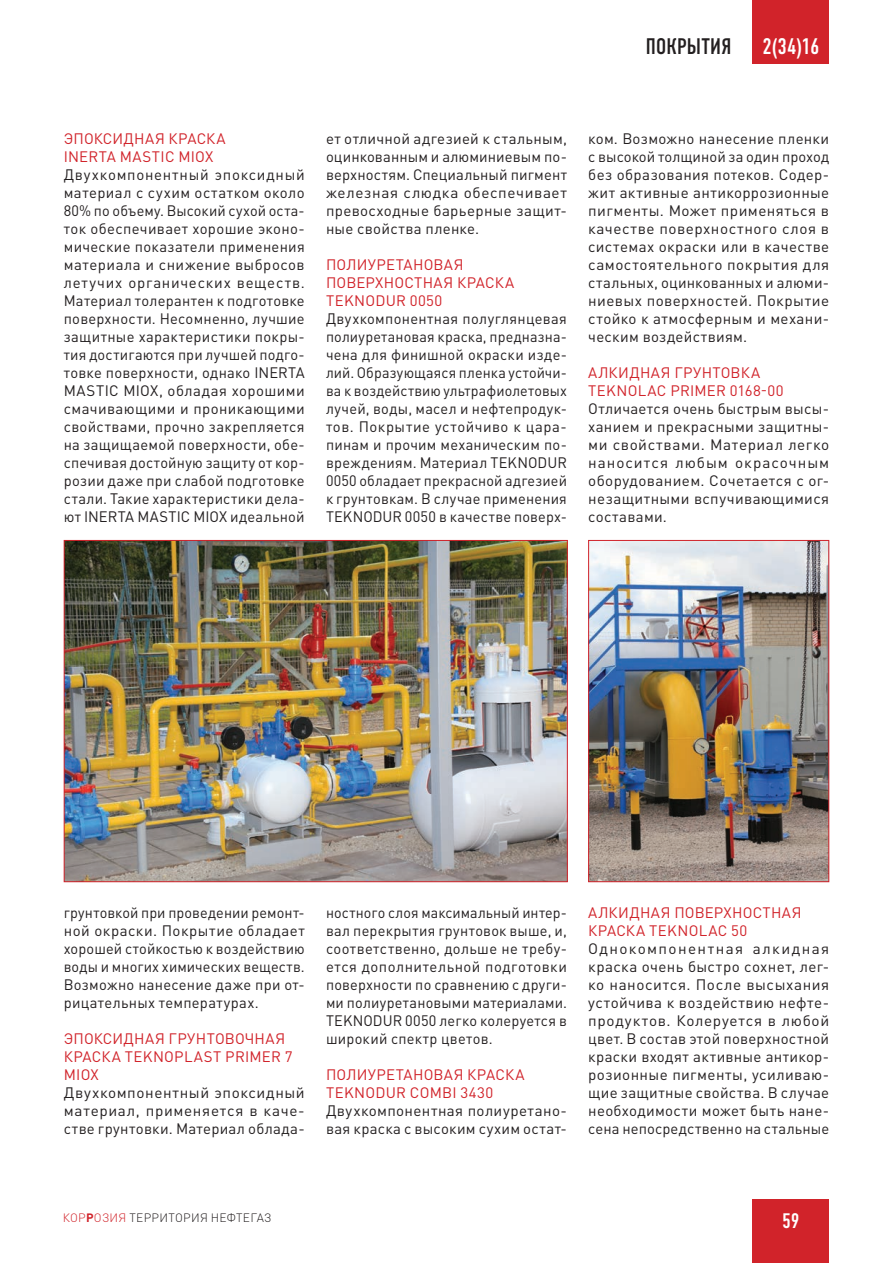
<style>
.page{position:relative;width:893px;height:1263px;background:#fff}
.page>*{position:absolute;margin:0;border:0;box-sizing:border-box;transform-origin:0 0}
.t1{font:22.5px "DIN Condensed C";letter-spacing:.015em;color:#231f20}
.t2{font:22.5px "DIN Condensed C";color:#fff}
.t3{font:21px "DIN Condensed C";color:#fff}
.t4{font:15px/18px "DIN Pro";letter-spacing:.02em;color:#231f20;text-align:justify}
.t5{font:15px/18px "DIN Pro";letter-spacing:.015em;color:#d1232a}
.t6{font:15px/18px "DIN Pro";letter-spacing:.02em;color:#231f20;text-align:justify;scale:.95 1}
.t7{font:15px/18px "DIN Pro";letter-spacing:.02em;color:#231f20;text-align:justify;scale:.96 1}
.t8{font:300 12px "DIN Pro";letter-spacing:.02em;color:#231f20}
.s1{color:#d1232a}
.s2{font-weight:700;color:#d1232a}
</style>
<div class="page">
<div style="left:753px;top:1199px;width:76px;height:64px;background:#d1232a"></div>
<div style="left:753px;top:0;width:76px;height:64px;background:#d1232a"></div>
<img style="left:66px;top:542px;width:500px;height:338px">
<img style="left:590px;top:542px;width:237px;height:338px">
<div style="left:588px;top:540px;width:241px;height:342px;border:1px solid #d1232a"></div>
<h1 class="t1" style="left:646px;top:34px;width:87px">ПОКРЫТИЯ</h1>
<h1 class="t2" style="left:762px;top:34px;width:58px">2(34)16</h1>
<p class="t5" style="left:64px;top:129px;width:164px">ЭПОКСИДНАЯ КРАСКА<br>INERTA MASTIC MIOX</p>
<p class="t4" style="left:64px;top:165px;width:242px">Двухкомпонентный эпоксидный материал с сухим остатком около 80% по объему. Высокий сухой оста&shy;ток обеспечивает хорошие эконо&shy;мические показатели применения материала и снижение выбросов летучих органических веществ.<br>Материал толерантен к подготовке поверхности. Несомненно, лучшие защитные характеристики покры&shy;тия достигаются при лучшей подго&shy;товке поверхности, однако INERTA MASTIC MIOX, обладая хорошими смачивающими и проникающими свойствами, прочно закрепляется на защищаемой поверхности, обе&shy;спечивая достойную защиту от кор&shy;розии даже при слабой подготовке стали. Такие характеристики дела&shy;ют INERTA MASTIC MIOX идеальной</p>
<p class="t4" style="left:326px;top:129px;width:242px">ет отличной адгезией к стальным, оцинкованным и алюминиевым по&shy;верхностям. Специальный пигмент железная слюдка обеспечивает превосходные барьерные защит&shy;ные свойства пленке.</p>
<p class="t5" style="left:326px;top:255px;width:190px">ПОЛИУРЕТАНОВАЯ<br>ПОВЕРХНОСТНАЯ КРАСКА<br>TEKNODUR 0050</p>
<p class="t4" style="left:326px;top:309px;width:242px">Двухкомпонентная полуглянцевая полиуретановая краска, предназна&shy;чена для финишной окраски изде&shy;лий. Образующаяся пленка устойчи&shy;ва к воздействию ультрафиолетовых лучей, воды, масел и нефтепродук&shy;тов. Покрытие устойчиво к цара&shy;пинам и прочим механическим по&shy;вреждениям. Материал TEKNODUR 0050 обладает прекрасной адгезией к грунтовкам. В случае применения TEKNODUR 0050 в качестве поверх-</p>
<p class="t4" style="left:588px;top:129px;width:242px">ком. Возможно нанесение пленки с высокой толщиной за один проход без образования потеков. Содер&shy;жит активные антикоррозионные пигменты. Может применяться в качестве поверхностного слоя в системах окраски или в качестве самостоятельного покрытия для стальных, оцинкованных и алюми&shy;ниевых поверхностей. Покрытие стойко к атмосферным и механи&shy;ческим воздействиям.</p>
<p class="t5" style="left:588px;top:363px;width:197px">АЛКИДНАЯ ГРУНТОВКА<br>TEKNOLAC PRIMER 0168-00</p>
<p class="t4" style="left:588px;top:399px;width:242px">Отличается очень быстрым высы&shy;ханием и прекрасными защитны&shy;ми свойствами. Материал легко наносится любым окрасочным оборудованием. Сочетается с ог&shy;незащитными вспучивающимися составами.</p>
<p class="t7" style="left:64px;top:903px;width:253px">грунтовкой при проведении ремонт&shy;ной окраски. Покрытие обладает хорошей стойкостью к воздействию воды и многих химических веществ.<br>Возможно нанесение даже при от&shy;рицательных температурах.</p>
<p class="t5" style="left:64px;top:1029px;width:230px">ЭПОКСИДНАЯ ГРУНТОВОЧНАЯ<br>КРАСКА TEKNOPLAST PRIMER 7<br>MIOX</p>
<p class="t4" style="left:64px;top:1083px;width:242px">Двухкомпонентный эпоксидный материал, применяется в каче&shy;стве грунтовки. Материал облада-</p>
<p class="t6" style="left:326px;top:903px;width:255px">ностного слоя максимальный интер&shy;вал перекрытия грунтовок выше, и, соответственно, дольше не требу&shy;ется дополнительной подготовки поверхности по сравнению с други&shy;ми полиуретановыми материалами.<br>TEKNODUR 0050 легко колеруется в широкий спектр цветов.</p>
<p class="t5" style="left:326px;top:1065px;width:200px">ПОЛИУРЕТАНОВАЯ КРАСКА<br>TEKNODUR COMBI 3430</p>
<p class="t4" style="left:326px;top:1101px;width:242px">Двухкомпонентная полиуретано&shy;вая краска с высоким сухим остат-</p>
<p class="t5" style="left:588px;top:903px;width:215px">АЛКИДНАЯ ПОВЕРХНОСТНАЯ<br>КРАСКА TEKNOLAC 50</p>
<p class="t4" style="left:588px;top:939px;width:242px">Однокомпонентная алкидная краска очень быстро сохнет, лег&shy;ко наносится. После высыхания устойчива к воздействию нефте&shy;продуктов. Колеруется в любой цвет. В состав этой поверхностной краски входят активные антикор&shy;розионные пигменты, усиливаю&shy;щие защитные свойства. В случае необходимости может быть нане&shy;сена непосредственно на стальные</p>
<p class="t8" style="left:63px;top:1210px;width:211px"><span class="s1">КОР</span><span class="s2">Р</span><span class="s1">ОЗИЯ</span> ТЕРРИТОРИЯ НЕФТЕГАЗ</p>
<h2 class="t3" style="left:782px;top:1208px;width:19px">59</h2>
</div>
